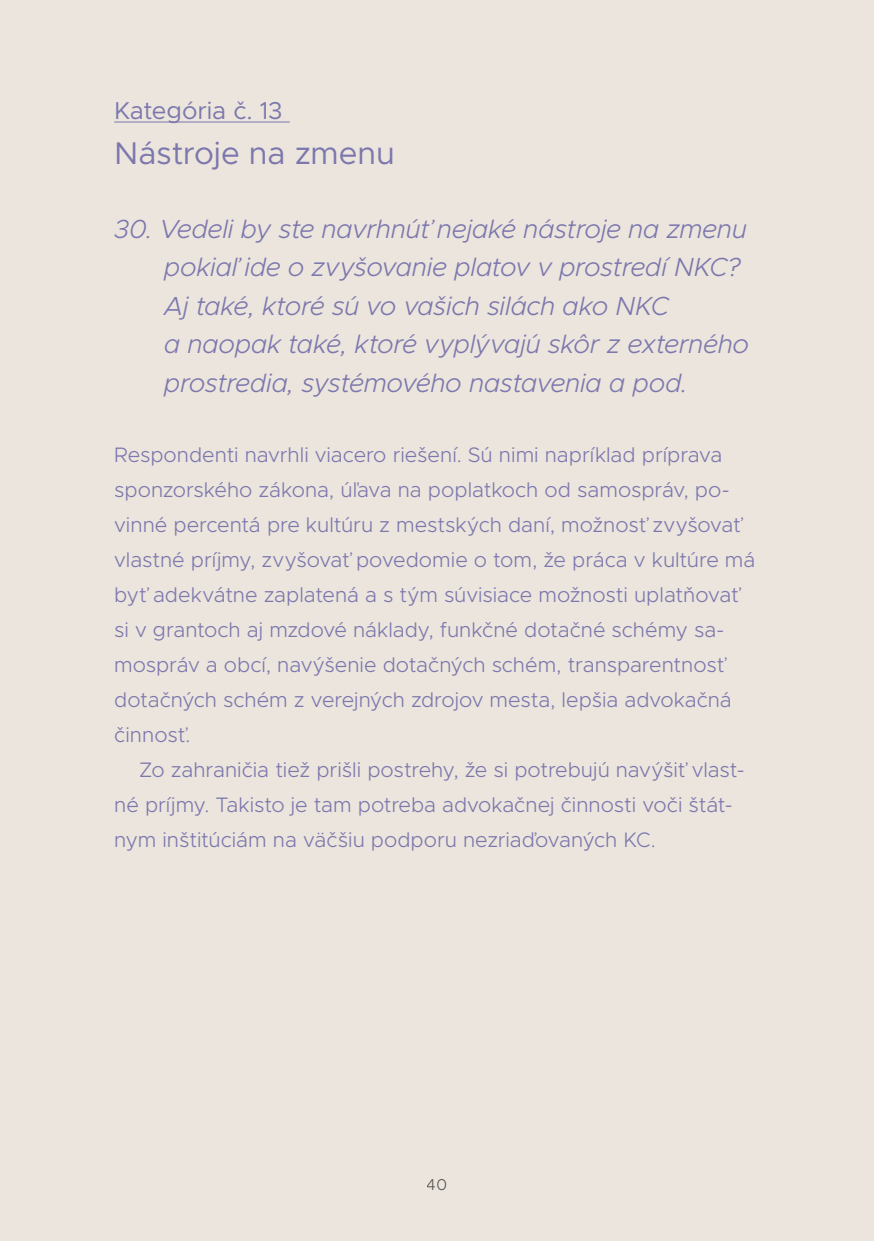
<style>
.page{position:relative;width:874px;height:1241px;background:#fff}
.page>*{position:absolute;margin:0;border:0;box-sizing:border-box;transform-origin:0 0}
.t1{font:31.5px "Metropolis";letter-spacing:-.005em;color:#7c77ad}
.t2{font:italic 300 26.25px/38.5px "Metropolis";letter-spacing:-.015em;color:#7c77ad}
.t3{font:24.5px "Metropolis";letter-spacing:-.005em;color:#7c77ad}
.t4{font:300 21px/35px "Metropolis";letter-spacing:-.005em;color:#7c77ad}
.t5{font:300 15.75px "Metropolis";color:#000}
</style>
<div class="page">
<div style="left:0;top:0;width:873px;height:1240px;background:#ebe5dd"></div>
<hr style="left:114px;top:122px;width:175px;height:1px;background:#7c77ad">
<p class="t3" style="left:114px;top:95px;width:170px">Kategória č. 13</p>
<h1 class="t1" style="left:114px;top:134px;width:282px">Nástroje na zmenu</h1>
<p class="t2" style="left:164px;top:209px;width:586px;text-indent:-50px">30. Vedeli by ste navrhnúť nejaké nástroje na zmenu pokiaľ ide o zvyšovanie platov v prostredí NKC?<br>Aj také, ktoré sú vo vašich silách ako NKC<br>a naopak také, ktoré vyplývajú skôr z externého prostredia, systémového nastavenia a pod.</p>
<p class="t4" style="left:114px;top:437px;width:642px">Respondenti navrhli viacero riešení. Sú nimi napríklad príprava sponzorského zákona, úľava na poplatkoch od samospráv, po&shy;vinné percentá pre kultúru z mestských daní, možnosť zvyšovať vlastné príjmy, zvyšovať povedomie o tom, že práca v kultúre má byť adekvátne zaplatená a s tým súvisiace možnosti uplatňovať si v grantoch aj mzdové náklady, funkčné dotačné schémy sa&shy;mospráv a obcí, navýšenie dotačných schém, transparentnosť dotačných schém z verejných zdrojov mesta, lepšia advokačná činnosť.</p>
<p class="t4" style="left:114px;top:752px;width:631px;text-indent:25px">Zo zahraničia tiež prišli postrehy, že si potrebujú navýšiť vlast&shy;né príjmy. Takisto je tam potreba advokačnej činnosti voči štát&shy;nym inštitúciám na väčšiu podporu nezriaďovaných KC.</p>
<p class="t5" style="left:426px;top:1174px;width:22px">40</p>
</div>
